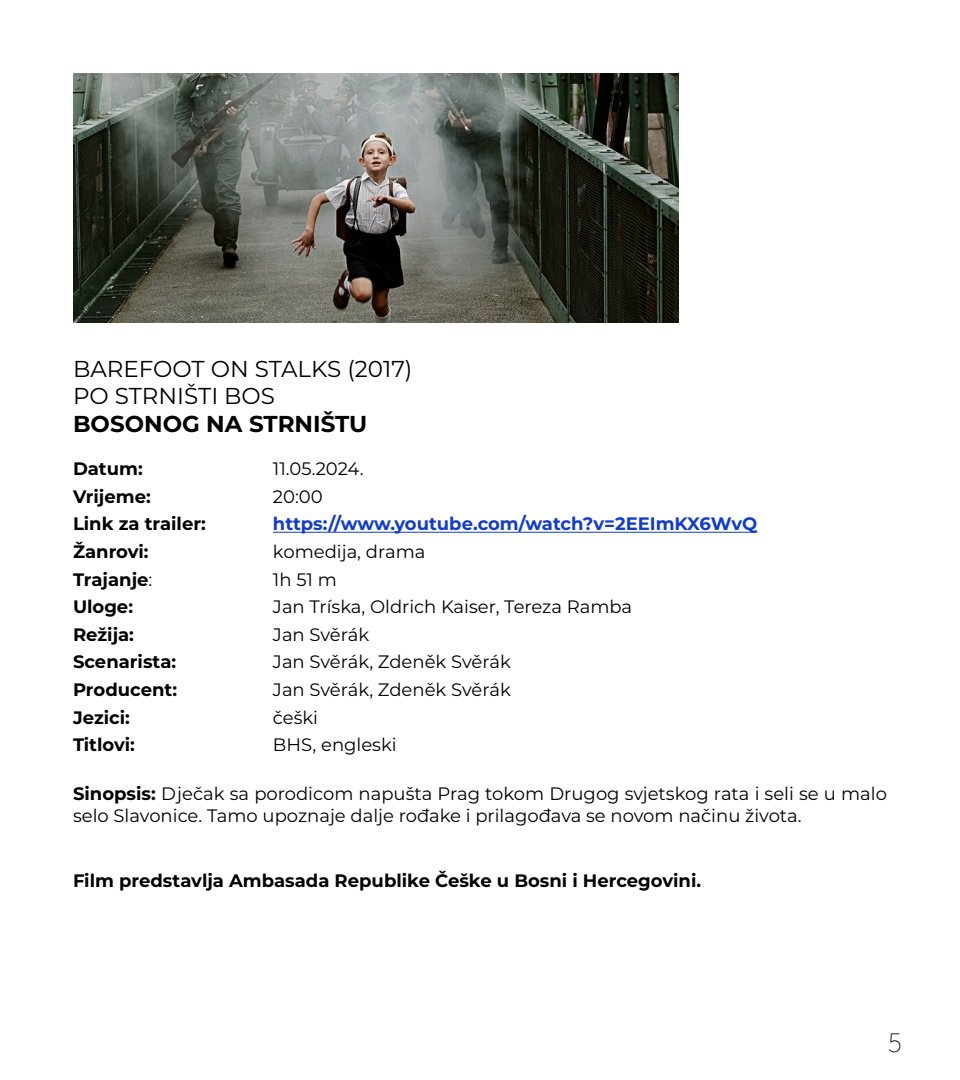
<style>
.page{position:relative;width:960px;height:1080px;background:#fff}
.page>*{position:absolute;margin:0;border:0;box-sizing:border-box;transform-origin:0 0}
.t1{font:200 29px "Source Sans Pro";color:#000}
.t2{font:23px/27.6px "Montserrat";color:#000}
.t3{font:700 23px "Montserrat";color:#000}
.t4{font:18px/21.6px "Montserrat";color:#000}
.t5{font:700 18px "Montserrat";color:#000}
.t6{font:700 18px "Montserrat";color:#113ccc}
.s1{font-weight:400}
.s2{font-weight:700}
</style>
<div class="page">
<hr style="left:273px;top:532px;width:484px;height:1px;background:#113ccc">
<img style="left:73px;top:73px;width:606px;height:250px">
<p class="t2" style="left:73px;top:354px;width:341px">BAREFOOT ON STALKS (2017)<br>PO STRNIŠTI BOS</p>
<p class="t3" style="left:73px;top:407px;width:296px">BOSONOG NA STRNIŠTU</p>
<p class="t5" style="left:73px;top:456px;width:71px">Datum:</p>
<p class="t4" style="left:273px;top:457px;width:92px">11.05.2024.</p>
<p class="t5" style="left:73px;top:483px;width:79px">Vrijeme:</p>
<p class="t4" style="left:273px;top:485px;width:51px">20:00</p>
<p class="t5" style="left:73px;top:511px;width:135px">Link za trailer:</p>
<p class="t6" style="left:273px;top:511px;width:486px">https://www.youtube.com/watch?v=2EEImKX6WvQ</p>
<p class="t5" style="left:73px;top:539px;width:77px">Žanrovi:</p>
<p class="t4" style="left:273px;top:540px;width:154px">komedija, drama</p>
<p class="t5" style="left:73px;top:566px;width:81px">Trajanje<span class="s1">:</span></p>
<p class="t4" style="left:273px;top:568px;width:65px">1h 51 m</p>
<p class="t5" style="left:73px;top:594px;width:62px">Uloge:</p>
<p class="t4" style="left:273px;top:595px;width:361px">Jan Tríska, Oldrich Kaiser, Tereza Ramba</p>
<p class="t5" style="left:73px;top:621px;width:63px">Režija:</p>
<p class="t4" style="left:273px;top:623px;width:98px">Jan Svěrák</p>
<p class="t5" style="left:73px;top:649px;width:105px">Scenarista:</p>
<p class="t4" style="left:273px;top:651px;width:239px">Jan Svěrák, Zdeněk Svěrák</p>
<p class="t5" style="left:73px;top:677px;width:106px">Producent:</p>
<p class="t4" style="left:273px;top:678px;width:239px">Jan Svěrák, Zdeněk Svěrák</p>
<p class="t5" style="left:73px;top:704px;width:58px">Jezici:</p>
<p class="t4" style="left:273px;top:706px;width:47px">češki</p>
<p class="t5" style="left:73px;top:732px;width:63px">Titlovi:</p>
<p class="t4" style="left:273px;top:733px;width:125px">BHS, engleski</p>
<p class="t4" style="left:73px;top:783px;width:815px"><span class="s2">Sinopsis:</span> Dječak sa porodicom napušta Prag tokom Drugog svjetskog rata i seli se u malo selo Slavonice. Tamo upoznaje dalje rođake i prilagođava se novom načinu života.</p>
<p class="t5" style="left:73px;top:867px;width:630px">Film predstavlja Ambasada Republike Češke u Bosni i Hercegovini.</p>
<h1 class="t1" style="left:888px;top:1025px;width:15px">5</h1>
</div>
